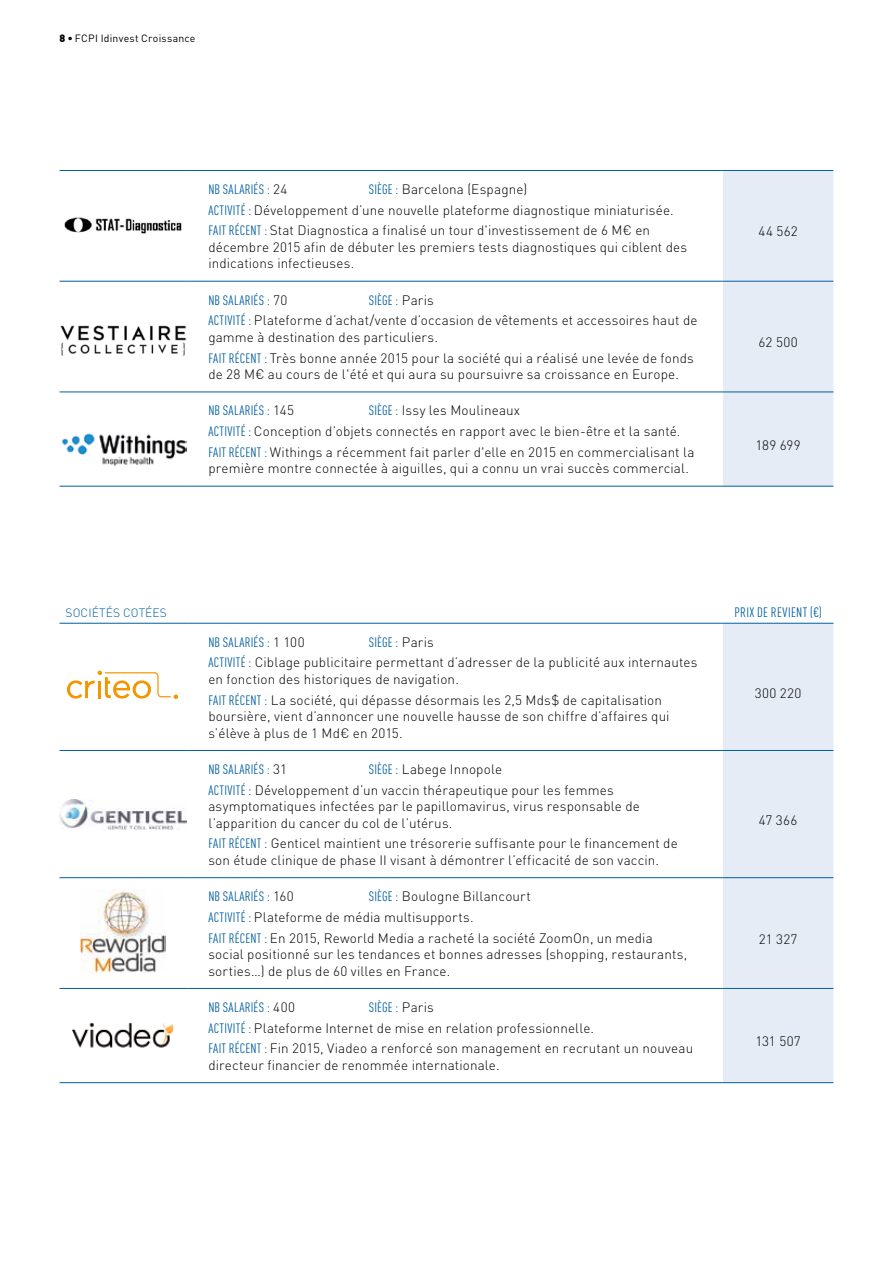
<style>
.page{position:relative;width:893px;height:1263px;background:#fff}
.page>*{position:absolute;margin:0;border:0;box-sizing:border-box;transform-origin:0 0}
.t1{font:300 13.5px/20.7px "DIN Pro";letter-spacing:.01em;color:#000}
.t2{font:condensed 13.5px "DIN Pro";letter-spacing:.02em;color:#005f9f}
.t3{font:300 12px "DIN Pro";letter-spacing:.01em;color:#005f9f}
.t4{font:10.5px "DIN Pro";letter-spacing:.02em;color:#000}
.s1{font-weight:900}
.s2{font-weight:400;font-stretch:condensed;color:#005f9f}
.s3{font-weight:300;font-stretch:normal;color:#000}
</style>
<div class="page">
<div style="left:723px;top:171px;width:110px;height:315px;background:#e6ecf6"></div>
<hr style="left:723px;top:486px;width:110px;height:1px;background:#005f9f">
<hr style="left:60px;top:170px;width:127px;height:1px;background:#005f9f">
<hr style="left:60px;top:281px;width:127px;height:1px;background:#005f9f">
<hr style="left:60px;top:392px;width:127px;height:1px;background:#005f9f">
<hr style="left:60px;top:486px;width:127px;height:1px;background:#005f9f">
<hr style="left:187px;top:170px;width:536px;height:1px;background:#005f9f">
<hr style="left:187px;top:281px;width:536px;height:1px;background:#005f9f">
<hr style="left:187px;top:392px;width:536px;height:1px;background:#005f9f">
<hr style="left:187px;top:486px;width:536px;height:1px;background:#005f9f">
<hr style="left:723px;top:170px;width:110px;height:1px;background:#005f9f">
<hr style="left:723px;top:281px;width:110px;height:1px;background:#005f9f">
<hr style="left:723px;top:392px;width:110px;height:1px;background:#005f9f">
<img style="left:64px;top:217px;width:118px;height:17px">
<img style="left:60px;top:325px;width:127px;height:31px">
<img style="left:62px;top:433px;width:125px;height:33px">
<svg style="left:188px;top:622px;width:645px;height:1px"></svg>
<div style="left:723px;top:624px;width:110px;height:458px;background:#e6ecf6"></div>
<hr style="left:60px;top:623px;width:127px;height:1px;background:#005f9f">
<hr style="left:60px;top:750px;width:127px;height:1px;background:#005f9f">
<hr style="left:60px;top:877px;width:127px;height:1px;background:#005f9f">
<hr style="left:60px;top:988px;width:127px;height:1px;background:#005f9f">
<hr style="left:60px;top:1082px;width:127px;height:1px;background:#005f9f">
<hr style="left:187px;top:623px;width:536px;height:1px;background:#005f9f">
<hr style="left:187px;top:750px;width:536px;height:1px;background:#005f9f">
<hr style="left:187px;top:877px;width:536px;height:1px;background:#005f9f">
<hr style="left:187px;top:988px;width:536px;height:1px;background:#005f9f">
<hr style="left:187px;top:1082px;width:536px;height:1px;background:#005f9f">
<hr style="left:723px;top:623px;width:110px;height:1px;background:#005f9f">
<hr style="left:723px;top:750px;width:110px;height:1px;background:#005f9f">
<hr style="left:723px;top:877px;width:110px;height:1px;background:#005f9f">
<hr style="left:723px;top:988px;width:110px;height:1px;background:#005f9f">
<hr style="left:723px;top:1082px;width:110px;height:1px;background:#005f9f">
<svg style="left:67px;top:670px;width:111px;height:29px"></svg>
<img style="left:60px;top:799px;width:127px;height:30px">
<img style="left:80px;top:890px;width:86px;height:83px">
<img style="left:72px;top:1022px;width:102px;height:26px">
<p class="t4" style="left:60px;top:30px;width:137px"><span class="s1">8 •</span> FCPI Idinvest Croissance</p>
<p class="t1" style="left:208px;top:178px;width:467px;text-indent:161px"><span class="s2">SIÈGE :</span> Barcelona (Espagne)<br><span class="s2">ACTIVITÉ :</span> Développement d’une nouvelle plateforme diagnostique miniaturisée.<br><span class="s2">FAIT RÉCENT :</span> Stat Diagnostica a finalisé un tour d'investissement de 6 M€ en</p>
<p class="t1" style="left:208px;top:238px;width:480px;line-height:16.5px">décembre 2015 afin de débuter les premiers tests diagnostiques qui ciblent des indications infectieuses.</p>
<p class="t2" style="left:208px;top:179px;width:80px">NB SALARIÉS : <span class="s3">24</span></p>
<p class="t1" style="left:208px;top:288px;width:491px;text-indent:161px"><span class="s2">SIÈGE :</span> Paris<br><span class="s2">ACTIVITÉ :</span> Plateforme d’achat/vente d’occasion de vêtements et accessoires haut de</p>
<p class="t1" style="left:208px;top:325px;width:487px">gamme à destination des particuliers.<br><span class="s2">FAIT RÉCENT :</span> Très bonne année 2015 pour la société qui a réalisé une levée de fonds</p>
<p class="t1" style="left:208px;top:363px;width:472px">de 28 M€ au cours de l'été et qui aura su poursuivre sa croissance en Europe.</p>
<p class="t2" style="left:208px;top:290px;width:80px">NB SALARIÉS : <span class="s3">70</span></p>
<p class="t1" style="left:208px;top:399px;width:488px;text-indent:161px"><span class="s2">SIÈGE :</span> Issy les Moulineaux<br><span class="s2">ACTIVITÉ :</span> Conception d’objets connectés en rapport avec le bien-être et la santé.<br><span class="s2">FAIT RÉCENT :</span> Withings a récemment fait parler d'elle en 2015 en commercialisant la</p>
<p class="t1" style="left:208px;top:457px;width:482px">première montre connectée à aiguilles, qui a connu un vrai succès commercial.</p>
<p class="t2" style="left:208px;top:401px;width:87px">NB SALARIÉS : <span class="s3">145</span></p>
<p class="t1" style="left:758px;top:220px;width:41px">44 562</p>
<p class="t1" style="left:759px;top:331px;width:41px">62 500</p>
<p class="t1" style="left:755px;top:433px;width:47px">189 699</p>
<p class="t3" style="left:66px;top:604px;width:103px">SOCIÉTÉS COTÉES</p>
<p class="t2" style="left:734px;top:603px;width:89px">PRIX DE REVIENT (€)</p>
<p class="t2" style="left:208px;top:632px;width:98px">NB SALARIÉS : <span class="s3">1 100</span></p>
<p class="t1" style="left:208px;top:630px;width:491px;text-indent:161px"><span class="s2">SIÈGE :</span> Paris<br><span class="s2">ACTIVITÉ :</span> Ciblage publicitaire permettant d’adresser de la publicité aux internautes</p>
<p class="t1" style="left:208px;top:667px;width:455px">en fonction des historiques de navigation.<br><span class="s2">FAIT RÉCENT :</span> La société, qui dépasse désormais les 2,5 Mds$ de capitalisation</p>
<p class="t1" style="left:208px;top:707px;width:463px;line-height:16.5px">boursière, vient d’annoncer une nouvelle hausse de son chiffre d’affaires qui s’élève à plus de 1 Md€ en 2015.</p>
<p class="t1" style="left:755px;top:681px;width:48px">300 220</p>
<p class="t1" style="left:208px;top:757px;width:407px;text-indent:161px"><span class="s2">SIÈGE :</span> Labege Innopole<br><span class="s2">ACTIVITÉ :</span> Développement d’un vaccin thérapeutique pour les femmes</p>
<p class="t1" style="left:208px;top:797px;width:433px;line-height:16.5px">asymptomatiques infectées par le papillomavirus, virus responsable de l’apparition du cancer du col de l’utérus.</p>
<p class="t1" style="left:208px;top:834px;width:471px;line-height:16.5px"><span class="s2">FAIT RÉCENT :</span> Genticel maintient une trésorerie suffisante pour le financement de son étude clinique de phase II visant à démontrer l’efficacité de son vaccin.</p>
<p class="t2" style="left:208px;top:759px;width:80px">NB SALARIÉS : <span class="s3">31</span></p>
<p class="t1" style="left:208px;top:885px;width:446px;text-indent:161px"><span class="s2">SIÈGE :</span> Boulogne Billancourt<br><span class="s2">ACTIVITÉ :</span> Plateforme de média multisupports.<br><span class="s2">FAIT RÉCENT :</span> En 2015, Reworld Media a racheté la société ZoomOn, un media</p>
<p class="t1" style="left:208px;top:945px;width:480px;line-height:16.5px">social positionné sur les tendances et bonnes adresses (shopping, restaurants, sorties…) de plus de 60 villes en France.</p>
<p class="t2" style="left:208px;top:887px;width:87px">NB SALARIÉS : <span class="s3">160</span></p>
<p class="t1" style="left:208px;top:995px;width:486px;text-indent:161px"><span class="s2">SIÈGE :</span> Paris<br><span class="s2">ACTIVITÉ :</span> Plateforme Internet de mise en relation professionnelle.<br><span class="s2">FAIT RÉCENT :</span> Fin 2015, Viadeo a renforcé son management en recrutant un nouveau</p>
<p class="t1" style="left:208px;top:1053px;width:293px">directeur financier de renommée internationale.</p>
<p class="t2" style="left:208px;top:997px;width:88px">NB SALARIÉS : <span class="s3">400</span></p>
<p class="t1" style="left:759px;top:808px;width:40px">47 366</p>
<p class="t1" style="left:759px;top:927px;width:40px">21 327</p>
<p class="t1" style="left:755px;top:1030px;width:47px">131 507</p>
</div>
